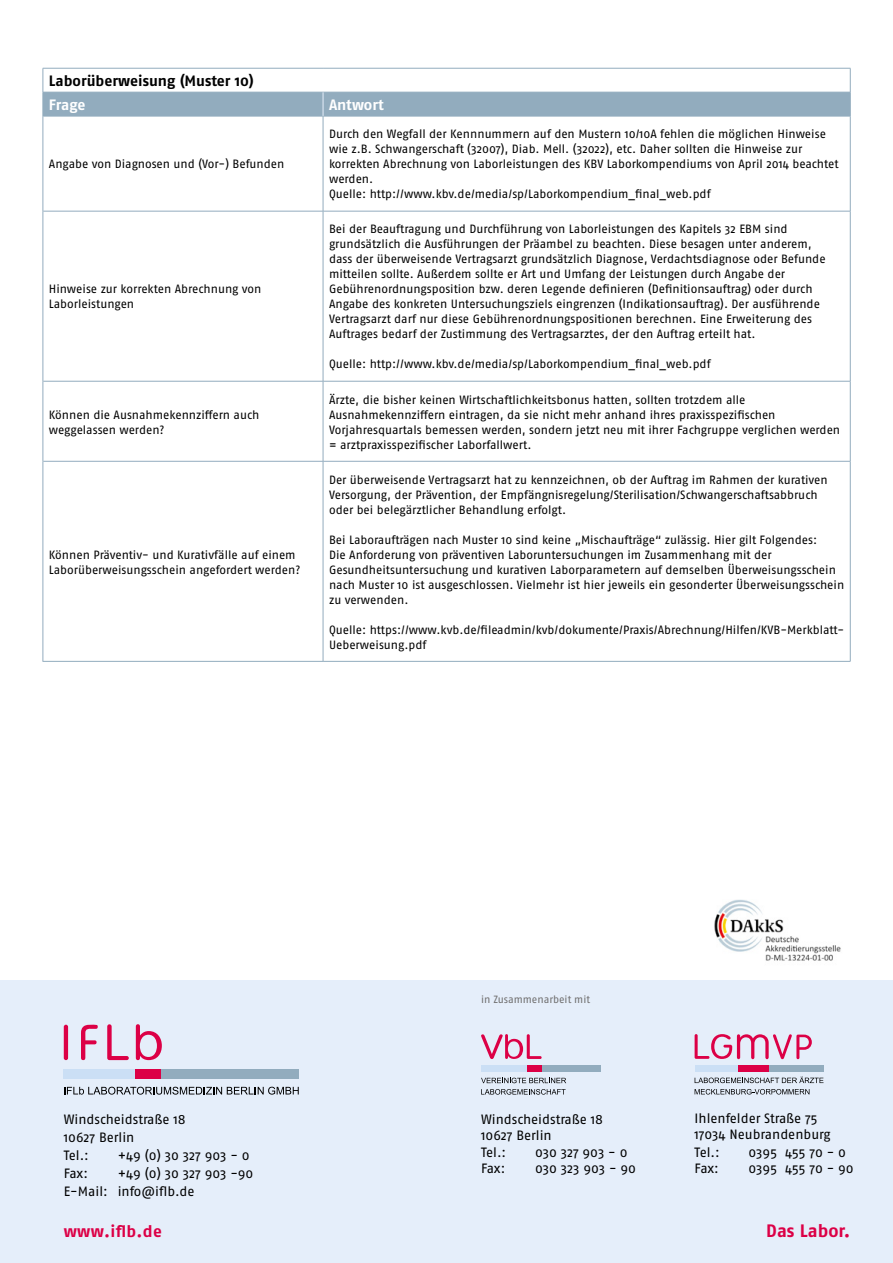
<style>
.page{position:relative;width:893px;height:1263px;background:#fff}
.page>*{position:absolute;margin:0;border:0;box-sizing:border-box;transform-origin:0 0}
.t1{font:700 18px "Fago Pro";color:#dc0046}
.t2{font:700 16.5px "Fago Pro";letter-spacing:.02em;color:#dc0046}
.t3{font:700 15px "Fago Pro";color:#000}
.t4{font:700 15px "Fago Pro";letter-spacing:-.005em;color:#fff}
.t5{font:13.5px/18px "Fago Pro";letter-spacing:-.005em;color:#000}
.t6{font:12px/15px "Fago Pro";letter-spacing:-.005em;color:#000}
.t7{font:10.5px "Fago Pro";color:#706f6f}
</style>
<div class="page">
<div style="left:0;top:980px;width:893px;height:283px;background:#e5eefa"></div>
<svg style="left:64px;top:1087px;width:235px;height:7px"></svg>
<hr style="left:64px;top:1025px;width:4px;height:35px;background:#dc0046;border-radius:2px">
<svg style="left:107px;top:1024px;width:22px;height:36px"></svg>
<svg style="left:136px;top:1024px;width:26px;height:36px"></svg>
<svg style="left:81px;top:1024px;width:17px;height:36px"></svg>
<div style="left:64px;top:1069px;width:72px;height:10px;background:#cbdff5"></div>
<div style="left:136px;top:1069px;width:26px;height:10px;background:#dc0046"></div>
<div style="left:162px;top:1069px;width:137px;height:10px;background:#92acbe"></div>
<img style="left:714px;top:899px;width:127px;height:62px">
<svg style="left:481px;top:1078px;width:85px;height:5px"></svg>
<svg style="left:481px;top:1089px;width:85px;height:5px"></svg>
<div style="left:481px;top:1065px;width:47px;height:7px;background:#cbdff5"></div>
<div style="left:542px;top:1065px;width:58px;height:7px;background:#92acbe"></div>
<svg style="left:481px;top:1034px;width:61px;height:25px"></svg>
<div style="left:527px;top:1065px;width:15px;height:7px;background:#dc0046"></div>
<svg style="left:695px;top:1076px;width:128px;height:7px"></svg>
<svg style="left:695px;top:1089px;width:114px;height:5px"></svg>
<div style="left:769px;top:1065px;width:54px;height:7px;background:#92acbe"></div>
<div style="left:737px;top:1065px;width:32px;height:7px;background:#dc0046"></div>
<div style="left:695px;top:1065px;width:42px;height:7px;background:#cbdff5"></div>
<svg style="left:695px;top:1034px;width:117px;height:25px"></svg>
<hr style="left:43px;top:116px;width:1px;height:95px;background:#92acbe">
<hr style="left:323px;top:116px;width:1px;height:95px;background:#92acbe">
<hr style="left:43px;top:211px;width:1px;height:170px;background:#92acbe">
<hr style="left:323px;top:211px;width:1px;height:170px;background:#92acbe">
<hr style="left:43px;top:381px;width:1px;height:80px;background:#92acbe">
<hr style="left:323px;top:381px;width:1px;height:80px;background:#92acbe">
<hr style="left:43px;top:461px;width:1px;height:200px;background:#92acbe">
<hr style="left:323px;top:461px;width:1px;height:200px;background:#92acbe">
<hr style="left:43px;top:116px;width:280px;height:1px;background:#92acbe">
<hr style="left:323px;top:116px;width:527px;height:1px;background:#92acbe">
<hr style="left:850px;top:116px;width:1px;height:95px;background:#92acbe">
<hr style="left:43px;top:211px;width:280px;height:1px;background:#92acbe">
<hr style="left:323px;top:211px;width:527px;height:1px;background:#92acbe">
<hr style="left:850px;top:211px;width:1px;height:170px;background:#92acbe">
<hr style="left:43px;top:381px;width:280px;height:1px;background:#92acbe">
<hr style="left:323px;top:381px;width:527px;height:1px;background:#92acbe">
<hr style="left:850px;top:381px;width:1px;height:80px;background:#92acbe">
<hr style="left:43px;top:461px;width:280px;height:1px;background:#92acbe">
<hr style="left:323px;top:461px;width:527px;height:1px;background:#92acbe">
<hr style="left:850px;top:461px;width:1px;height:200px;background:#92acbe">
<hr style="left:43px;top:661px;width:280px;height:1px;background:#92acbe">
<hr style="left:323px;top:661px;width:527px;height:1px;background:#92acbe">
<svg style="left:43px;top:68px;width:808px;height:48px"></svg>
<p class="t3" style="left:49px;top:72px;width:206px">Laborüberweisung (Muster 10)</p>
<p class="t4" style="left:49px;top:96px;width:38px">Frage</p>
<p class="t4" style="left:329px;top:96px;width:56px">Antwort</p>
<p class="t6" style="left:49px;top:157px;width:237px">Angabe von Diagnosen und (Vor-) Befunden</p>
<p class="t6" style="left:49px;top:282px;width:214px">Hinweise zur korrekten Abrechnung von<br>Laborleistungen</p>
<p class="t6" style="left:49px;top:407px;width:212px">Können die Ausnahmekennziffern auch weggelassen werden?</p>
<p class="t6" style="left:49px;top:547px;width:253px">Können Präventiv- und Kurativfälle auf einem<br>Laborüberweisungsschein angefordert werden?</p>
<p class="t6" style="left:329px;top:127px;width:511px">Durch den Wegfall der Kennnummern auf den Mustern 10/10A fehlen die möglichen Hinweise wie z.B. Schwangerschaft (32007), Diab. Mell. (32022), etc. Daher sollten die Hinweise zur korrekten Abrechnung von Laborleistungen des KBV Laborkompendiums von April 2014 beachtet werden.<br>Quelle: http://www.kbv.de/media/sp/Laborkompendium_final_web.pdf</p>
<p class="t6" style="left:329px;top:222px;width:498px">Bei der Beauftragung und Durchführung von Laborleistungen des Kapitels 32 EBM sind grundsätzlich die Ausführungen der Präambel zu beachten. Diese besagen unter anderem, dass der überweisende Vertragsarzt grundsätzlich Diagnose, Verdachtsdiagnose oder Befunde mitteilen sollte. Außerdem sollte er Art und Umfang der Leistungen durch Angabe der Gebührenordnungsposition bzw. deren Legende definieren (Definitionsauftrag) oder durch Angabe des konkreten Untersuchungsziels eingrenzen (Indikationsauftrag). Der ausführende Vertragsarzt darf nur diese Gebührenordnungspositionen berechnen. Eine Erweiterung des Auftrages bedarf der Zustimmung des Vertragsarztes, der den Auftrag erteilt hat.</p>
<p class="t6" style="left:329px;top:357px;width:383px">Quelle: http://www.kbv.de/media/sp/Laborkompendium_final_web.pdf</p>
<p class="t6" style="left:329px;top:392px;width:513px">Ärzte, die bisher keinen Wirtschaftlichkeitsbonus hatten, sollten trotzdem alle Ausnahmekennziffern eintragen, da sie nicht mehr anhand ihres praxisspezifischen Vorjahresquartals bemessen werden, sondern jetzt neu mit ihrer Fachgruppe verglichen werden = arztpraxisspezifischer Laborfallwert.</p>
<p class="t6" style="left:329px;top:472px;width:500px">Der überweisende Vertragsarzt hat zu kennzeichnen, ob der Auftrag im Rahmen der kurativen<br>Versorgung, der Prävention, der Empfängnisregelung/Sterilisation/Schwangerschaftsabbruch oder bei belegärztlicher Behandlung erfolgt.</p>
<p class="t6" style="left:329px;top:532px;width:517px">Bei Laboraufträgen nach Muster 10 sind keine „Mischaufträge“ zulässig. Hier gilt Folgendes:<br>Die Anforderung von präventiven Laboruntersuchungen im Zusammenhang mit der Gesundheitsuntersuchung und kurativen Laborparametern auf demselben Überweisungsschein nach Muster 10 ist ausgeschlossen. Vielmehr ist hier jeweils ein gesonderter Überweisungsschein zu verwenden.</p>
<p class="t6" style="left:329px;top:622px;width:517px">Quelle: https://www.kvb.de/fileadmin/kvb/dokumente/Praxis/Abrechnung/Hilfen/KVB-Merkblatt-<br>Ueberweisung.pdf</p>
<p class="t7" style="left:481px;top:992px;width:110px">in Zusammenarbeit mit</p>
<p class="t5" style="left:695px;top:1110px;width:137px;line-height:16.2px">Ihlenfelder Straße 75<br>17034 Neubrandenburg</p>
<p class="t5" style="left:695px;top:1143px;width:27px">Tel.:</p>
<p class="t5" style="left:749px;top:1143px;width:99px">0395 455 70 - 0</p>
<p class="t5" style="left:695px;top:1159px;width:26px">Fax:</p>
<p class="t5" style="left:749px;top:1159px;width:107px">0395 455 70 - 90</p>
<p class="t5" style="left:64px;top:1110px;width:123px">Windscheidstraße 18<br>10627 Berlin<br>Tel.:</p>
<p class="t5" style="left:481px;top:1111px;width:123px;line-height:16.4px">Windscheidstraße 18<br>10627 Berlin<br>Tel.:</p>
<p class="t5" style="left:535px;top:1143px;width:94px">030 327 903 - 0</p>
<p class="t5" style="left:118px;top:1146px;width:133px">+49 (0) 30 327 903 - 0</p>
<p class="t5" style="left:481px;top:1159px;width:26px">Fax:</p>
<p class="t5" style="left:535px;top:1159px;width:102px">030 323 903 - 90</p>
<p class="t5" style="left:64px;top:1164px;width:191px;text-indent:54px">+49 (0) 30 327 903 -90<br>E-Mail: info@iflb.de</p>
<h2 class="t2" style="left:64px;top:1222px;width:100px">www.iflb.de</h2>
<h1 class="t1" style="left:766px;top:1220px;width:86px">Das Labor.</h1>
<p class="t5" style="left:64px;top:1164px;width:26px">Fax:</p>
</div>
